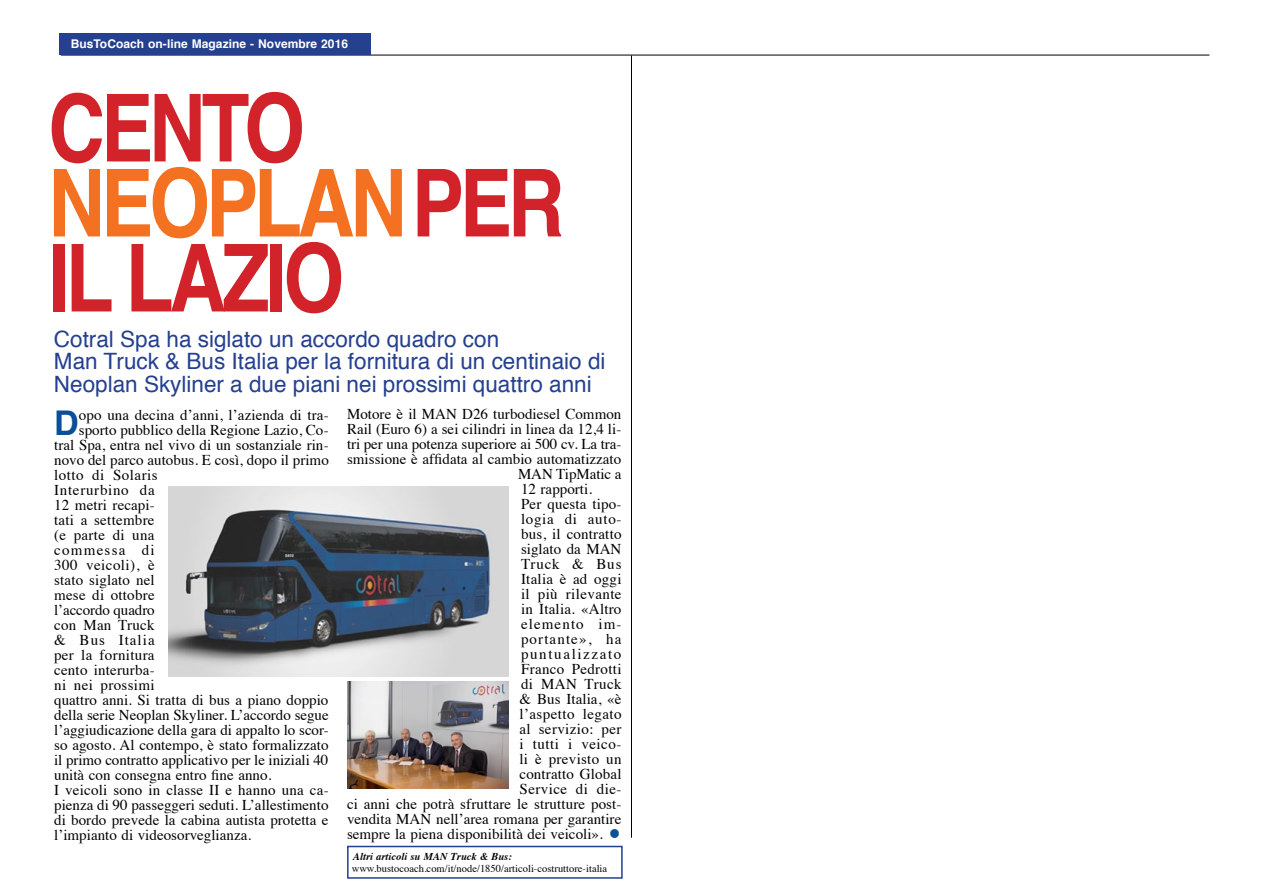
<style>
.page{position:relative;width:1263px;height:893px;background:#fff}
.page>*{position:absolute;margin:0;border:0;box-sizing:border-box;transform-origin:0 0}
.Paragraph_Style_2{font:700 93.75px "Helvetica";letter-spacing:-.055em;color:#d2232a;scale:.84 1}
.Paragraph_Style_2-2{font:700 93.75px "Helvetica";letter-spacing:-.055em;color:#f37121;scale:.84 1}
.corpo_testo_cap{font:700 34.05px "Helvetica";color:#0a4f97}
.sommario{font:22.5px "Helvetica";color:#25408f}
.corpo_testo{font:15px/15px "Times";letter-spacing:.005em;color:#000;text-align:justify}
.corpo_testo_cap-2{font:15px "Times";color:#000}
.corpo_testo_cap-3{font:15px "Times";letter-spacing:.03em;color:#000}
.corpo_testo_cap-4{font:15px "Times";letter-spacing:.025em;color:#000}
.corpo_testo_cap-5{font:15px "Times";letter-spacing:.02em;color:#000}
.corpo_testo_cap-6{font:15px "Times";letter-spacing:.05em;color:#000}
.corpo_testo_cap-7{font:15px "Times";letter-spacing:.085em;color:#000}
.corpo_testo_cap-8{font:15px "Times";letter-spacing:.065em;color:#000}
.Testatina{font:700 12px "Helvetica";letter-spacing:.005em;color:#fff}
.corpo_testo-2{font:10.5px "Times";color:#000}
.corpo_testo-3{font:italic 700 10.5px "Times";color:#000}
.s1{color:#d2232a}
.s2{color:#0d5097}
</style>
<div class="page">
<hr style="left:61px;top:55px;width:1148px;height:1px;background:#000">
<div style="left:59px;top:33px;width:311px;height:21px;background:#25408f"></div>
<hr style="left:631px;top:55px;width:1px;height:783px;background:#000">
<div style="left:347px;top:846px;width:276px;height:33px;border:2px solid #25408f"></div>
<img style="left:168px;top:487px;width:341px;height:189px">
<img style="left:347px;top:681px;width:161px;height:108px">
<p class="Testatina" style="left:71px;top:34px;width:279px">BusToCoach on-line Magazine - Novembre 2016</p>
<p class="Paragraph_Style_2" style="left:48px;top:53px;width:307px">CENTO</p>
<p class="Paragraph_Style_2-2" style="left:48px;top:128px;width:616px">NEOPLAN <span class="s1">PER</span></p>
<p class="Paragraph_Style_2" style="left:48px;top:203px;width:354px">IL LAZIO</p>
<p class="sommario" style="left:54px;top:321px;width:447px">Cotral Spa ha siglato un accordo quadro con</p>
<p class="sommario" style="left:54px;top:344px;width:553px">Man Truck &amp; Bus Italia per la fornitura di un centinaio di</p>
<p class="sommario" style="left:54px;top:366px;width:539px">Neoplan Skyliner a due piani nei prossimi quattro anni</p>
<p class="corpo_testo_cap" style="left:54px;top:395px;width:26px">D</p>
<p class="corpo_testo_cap-2" style="left:79px;top:400px;width:251px">opo una decina d’anni, l’azienda di tra-</p>
<p class="corpo_testo_cap-2" style="left:79px;top:415px;width:251px">sporto pubblico della Regione Lazio, Co-</p>
<p class="corpo_testo_cap-2" style="left:54px;top:430px;width:276px">tral Spa, entra nel vivo di un sostanziale rin-</p>
<p class="corpo_testo_cap-2" style="left:54px;top:445px;width:276px">novo del parco autobus. E così, dopo il primo</p>
<p class="corpo_testo_cap-3" style="left:54px;top:460px;width:105px">lotto di Solaris</p>
<p class="corpo_testo_cap-6" style="left:54px;top:475px;width:102px">Interurbino da</p>
<p class="corpo_testo_cap-2" style="left:54px;top:490px;width:102px">12 metri recapi-</p>
<p class="corpo_testo_cap-2" style="left:54px;top:505px;width:102px">tati a settembre</p>
<p class="corpo_testo_cap-4" style="left:54px;top:520px;width:102px">(e parte di una</p>
<p class="corpo_testo_cap-7" style="left:54px;top:535px;width:102px">commessa di</p>
<p class="corpo_testo_cap-3" style="left:54px;top:550px;width:102px">300 veicoli), è</p>
<p class="corpo_testo_cap-2" style="left:54px;top:565px;width:102px">stato siglato nel</p>
<p class="corpo_testo_cap-2" style="left:54px;top:580px;width:102px">mese di ottobre</p>
<p class="corpo_testo_cap-2" style="left:54px;top:595px;width:102px">l’accordo quadro</p>
<p class="corpo_testo_cap-5" style="left:54px;top:610px;width:102px">con Man Truck</p>
<p class="corpo_testo_cap-8" style="left:54px;top:625px;width:102px">&amp; Bus Italia</p>
<p class="corpo_testo_cap-5" style="left:54px;top:640px;width:102px">per la fornitura</p>
<p class="corpo_testo_cap-2" style="left:54px;top:655px;width:102px">cento interurba-</p>
<p class="corpo_testo_cap-4" style="left:54px;top:670px;width:102px">ni nei prossimi</p>
<p class="corpo_testo_cap-2" style="left:54px;top:685px;width:276px">quattro anni. Si tratta di bus a piano doppio</p>
<p class="corpo_testo_cap-2" style="left:54px;top:700px;width:276px">della serie Neoplan Skyliner. L’accordo segue</p>
<p class="corpo_testo_cap-2" style="left:54px;top:715px;width:276px">l’aggiudicazione della gara di appalto lo scor-</p>
<p class="corpo_testo_cap-2" style="left:54px;top:730px;width:276px">so agosto. Al contempo, è stato formalizzato</p>
<p class="corpo_testo_cap-2" style="left:54px;top:745px;width:276px">il primo contratto applicativo per le iniziali 40</p>
<p class="corpo_testo_cap-2" style="left:54px;top:760px;width:219px">unità con consegna entro fine anno.</p>
<p class="corpo_testo" style="left:54px;top:781px;width:276px">I veicoli sono in classe II e hanno una ca&shy;pienza di 90 passeggeri seduti. L’allestimento di bordo prevede la cabina autista protetta e l’impianto di videosorveglianza.</p>
<p class="corpo_testo" style="left:347px;top:405px;width:276px">Motore è il MAN D26 turbodiesel Common</p>
<p class="corpo_testo" style="left:347px;top:420px;width:276px">Rail (Euro 6) a sei cilindri in linea da 12,4 li-</p>
<p class="corpo_testo" style="left:347px;top:435px;width:276px">tri per una potenza superiore ai 500 cv. La tra-</p>
<p class="corpo_testo" style="left:347px;top:450px;width:276px">smissione è affidata al cambio automatizzato</p>
<p class="corpo_testo" style="left:518px;top:465px;width:105px">MAN TipMatic a</p>
<p class="corpo_testo" style="left:521px;top:480px;width:73px">12 rapporti.</p>
<p class="corpo_testo" style="left:347px;top:495px;width:276px;text-align:right">Per questa tipo-<br>logia di auto-<br>bus, il contratto<br>siglato da MAN<br>Truck &amp; Bus<br>Italia è ad oggi<br>il più rilevante<br>in Italia. «Altro<br>elemento im-<br>portante», ha<br>puntualizzato<br>Franco Pedrotti<br>di MAN Truck<br>&amp; Bus Italia, «è<br>l’aspetto legato<br>al servizio: per<br>i tutti i veico-<br>li è previsto un<br>contratto Global<br>Service di die-<br>ci anni che potrà sfruttare le strutture post&shy;vendita MAN nell’area romana per garantire sempre la piena disponibilità dei veicoli». <span class="s2">•</span></p>
<p class="corpo_testo-3" style="left:353px;top:847px;width:160px">Altri articoli su MAN Truck &amp; Bus:</p>
<p class="corpo_testo-2" style="left:352px;top:859px;width:257px">www.bustocoach.com/it/node/1850/articoli-costruttore-italia</p>
</div>
